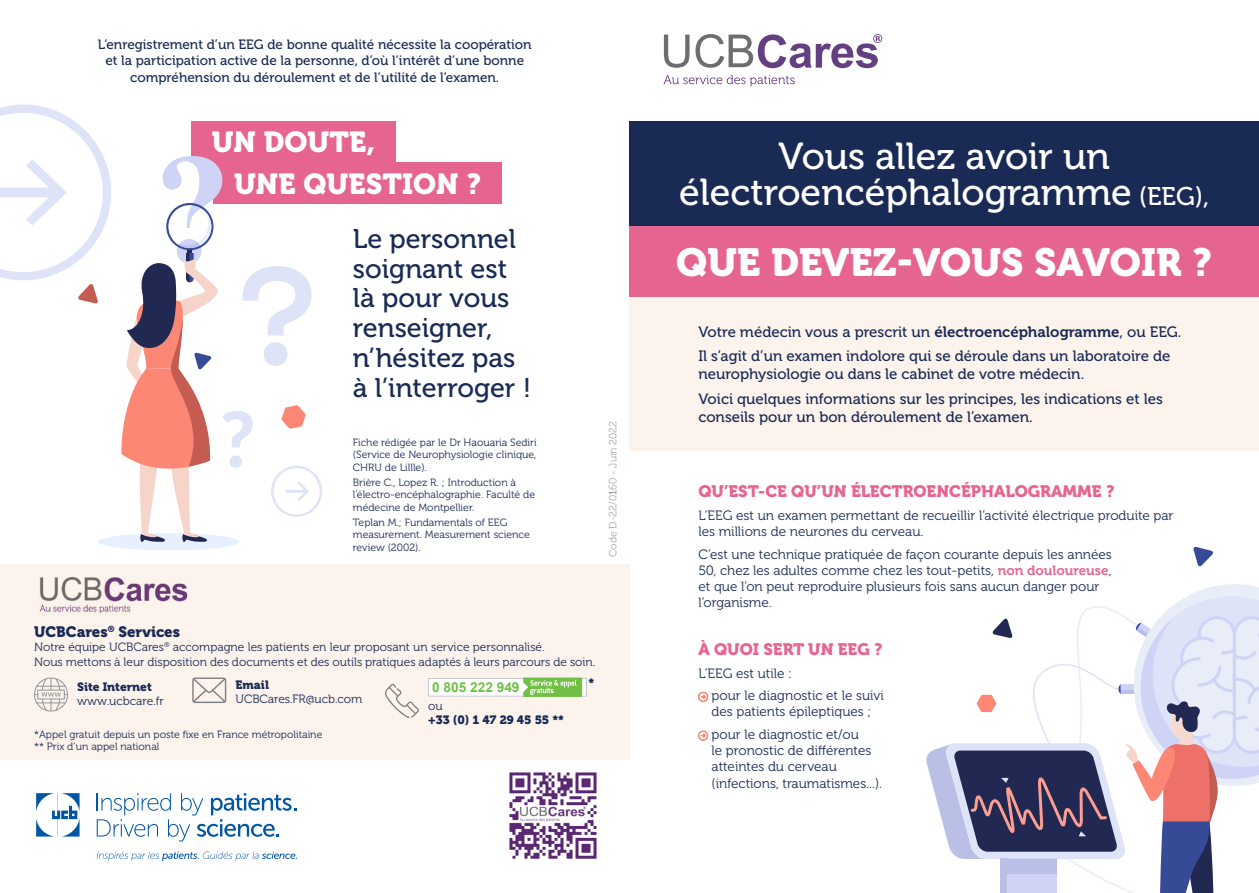
<style>
.page{position:relative;width:1259px;height:893px;background:#fff}
.page>*{position:absolute;margin:0;border:0;box-sizing:border-box;transform-origin:0 0}
.t1{font:39px "Museo 900";letter-spacing:.005em;color:#fff}
.t2{font:37.5px/36px "Museo 500";color:#fff;text-align:center}
.t3{font:28.8px "Museo 900";letter-spacing:.005em;color:#fff}
.t4{font:27px/29.7px "Museo 500";color:#192a55}
.t5{font:16.5px "Museo 900";color:#e66590}
.t6{font:15px/18px "Museo 500";color:#192a55}
.t7{font:15px "Museo 900";color:#192a55}
.t8{font:700 13.65px "Arial";color:#71bf44}
.t9{font:13.5px/16.2px "Museo 300";color:#192a55}
.t10{font:13.5px/16.2px "Museo 500";color:#192a55;text-align:center}
.t11{font:12px "Museo 300";color:#192a55}
.t12{font:12px "Museo 900";color:#192a55}
.t13{font:10.5px/12.6px "Museo 300";color:#192a55}
.t14{font:10.5px "Museo 300";color:#a8a9ad}
.s1{color:#808080}
.s2{font-family:"Museo 100";color:#808080}
.s3{font-size:25.5px}
.s4{font-family:"Museo 700"}
.s5{font-family:"Museo 700";color:#e66590}
</style>
<div class="page">
<div style="left:0;top:564px;width:629px;height:196px;background:#fdf3ed"></div>
<div style="left:629px;top:296px;width:630px;height:155px;background:#fdf3ed"></div>
<img style="left:509px;top:772px;width:88px;height:87px">
<svg style="left:36px;top:793px;width:44px;height:43px"></svg>
<svg style="left:97px;top:793px;width:199px;height:49px"></svg>
<svg style="left:97px;top:851px;width:200px;height:10px"></svg>
<svg style="left:663px;top:75px;width:131px;height:12px"></svg>
<svg style="left:664px;top:35px;width:25px;height:33px"></svg>
<svg style="left:695px;top:34px;width:187px;height:34px"></svg>
<div style="left:629px;top:121px;width:630px;height:105px;background:#192a55"></div>
<div style="left:629px;top:226px;width:630px;height:70px;background:#e66590"></div>
<div style="left:191px;top:121px;width:204px;height:41px;background:#e66590"></div>
<div style="left:213px;top:162px;width:289px;height:42px;background:#e66590"></div>
<div style="left:98px;top:533px;width:141px;height:17px;background:#e8f0ff;border-radius:50%"></div>
<svg style="left:1193px;top:546px;width:20px;height:21px"></svg>
<svg style="left:121px;top:156px;width:201px;height:386px"></svg>
<svg style="left:0;top:105px;width:111px;height:199px"></svg>
<svg style="left:698px;top:692px;width:10px;height:10px"></svg>
<svg style="left:698px;top:731px;width:10px;height:9px"></svg>
<svg style="left:926px;top:584px;width:333px;height:309px"></svg>
<img style="left:39px;top:577px;width:149px;height:37px">
<div style="left:183px;top:575px;width:10px;height:9px;background:#fdf3ed"></div>
<svg style="left:34px;top:677px;width:34px;height:35px"></svg>
<svg style="left:192px;top:677px;width:34px;height:26px"></svg>
<svg style="left:385px;top:684px;width:34px;height:34px"></svg>
<svg style="left:428px;top:677px;width:159px;height:20px"></svg>
<p class="t10" style="left:98px;top:37px;width:435px">L’enregistrement d’un EEG de bonne qualité nécessite la coopération et la participation active de la personne, d’où l’intérêt d’une bonne compréhension du déroulement et de l’utilité de l’examen.</p>
<p class="t3" style="left:212px;top:126px;width:165px">UN DOUTE,</p>
<p class="t3" style="left:234px;top:167px;width:248px">UNE QUESTION ?</p>
<p class="t4" style="left:353px;top:224px;width:180px">Le personnel soignant est là pour vous renseigner, n’hésitez pas à l’interroger !</p>
<p class="t13" style="left:353px;top:436px;width:185px;text-align:justify">Fiche rédigée par le Dr Haouaria Sediri (Service de Neurophysiologie clinique, CHRU de Lillle).</p>
<p class="t13" style="left:353px;top:476px;width:184px">Brière C., Lopez R. ; Introduction à l’électro-encéphalographie. Faculté de médecine de Montpellier.</p>
<p class="t13" style="left:353px;top:516px;width:178px">Teplan M.; Fundamentals of EEG measurement. Measurement science review (2002).</p>
<p class="t14" style="left:607px;top:557px;width:138px;rotate:-90deg">Code D-22/0<span class="s1">1</span><span class="s2">60</span> - <span class="s2">Juin</span> 2022</p>
<p class="t7" style="left:34px;top:623px;width:148px">UCBCares<sup>®</sup> Services</p>
<p class="t11" style="left:34px;top:641px;width:512px">Notre équipe UCBCares<sup>®</sup> accompagne les patients en leur proposant un service personnalisé.</p>
<p class="t11" style="left:34px;top:655px;width:563px">Nous mettons à leur disposition des documents et des outils pratiques adaptés à leurs parcours de soin.</p>
<p class="t12" style="left:77px;top:680px;width:76px">Site Internet</p>
<p class="t11" style="left:77px;top:695px;width:88px">www.ucbcare.fr</p>
<p class="t12" style="left:235px;top:678px;width:35px">Email</p>
<p class="t11" style="left:235px;top:692px;width:128px">UCBCares.FR@ucb.com</p>
<p class="t13" style="left:34px;top:728px;width:290px">*Appel gratuit depuis un poste fixe en France métropolitaine</p>
<p class="t13" style="left:34px;top:740px;width:127px">** Prix d’un appel national</p>
<p class="t8" style="left:432px;top:678px;width:89px">0 805 222 949</p>
<p class="t11" style="left:428px;top:699px;width:16px">ou</p>
<p class="t12" style="left:428px;top:713px;width:137px">+33 (0) 1 47 29 45 55 **</p>
<p class="t12" style="left:588px;top:676px;width:7px">*</p>
<p class="t2" style="left:679px;top:139px;width:532px">Vous allez avoir un électroencéphalogramme <span class="s3">(EEG),</span></p>
<p class="t1" style="left:676px;top:240px;width:537px">QUE DEVEZ-VOUS SAVOIR ?</p>
<p class="t6" style="left:698px;top:323px;width:485px">Votre médecin vous a prescrit un <span class="s4">électroencéphalogramme</span>, ou EEG.</p>
<p class="t6" style="left:698px;top:347px;width:473px">Il s’agit d’un examen indolore qui se déroule dans un laboratoire de neurophysiologie ou dans le cabinet de votre médecin.</p>
<p class="t6" style="left:698px;top:390px;width:466px">Voici quelques informations sur les principes, les indications et les conseils pour un bon déroulement de l’examen.</p>
<p class="t5" style="left:698px;top:482px;width:417px">QU’EST-CE QU’UN ÉLECTROENCÉPHALOGRAMME ?</p>
<p class="t9" style="left:698px;top:507px;width:476px">L’EEG est un examen permettant de recueillir l’activité électrique produite par les millions de neurones du cerveau.</p>
<p class="t9" style="left:698px;top:546px;width:415px">C’est une technique pratiquée de façon courante depuis les années 50, chez les adultes comme chez les tout-petits, <span class="s5">non douloureuse</span>, et que l’on peut reproduire plusieurs fois sans aucun danger pour l’organisme.</p>
<p class="t5" style="left:698px;top:640px;width:186px">À QUOI SERT UN EEG ?</p>
<p class="t9" style="left:698px;top:665px;width:95px">L’EEG est utile :</p>
<p class="t9" style="left:711px;top:688px;width:174px">pour le diagnostic et le suivi des patients épileptiques ;</p>
<p class="t9" style="left:711px;top:726px;width:172px">pour le diagnostic et/ou<br>le pronostic de différentes atteintes du cerveau (infections, traumatismes...).</p>
</div>
